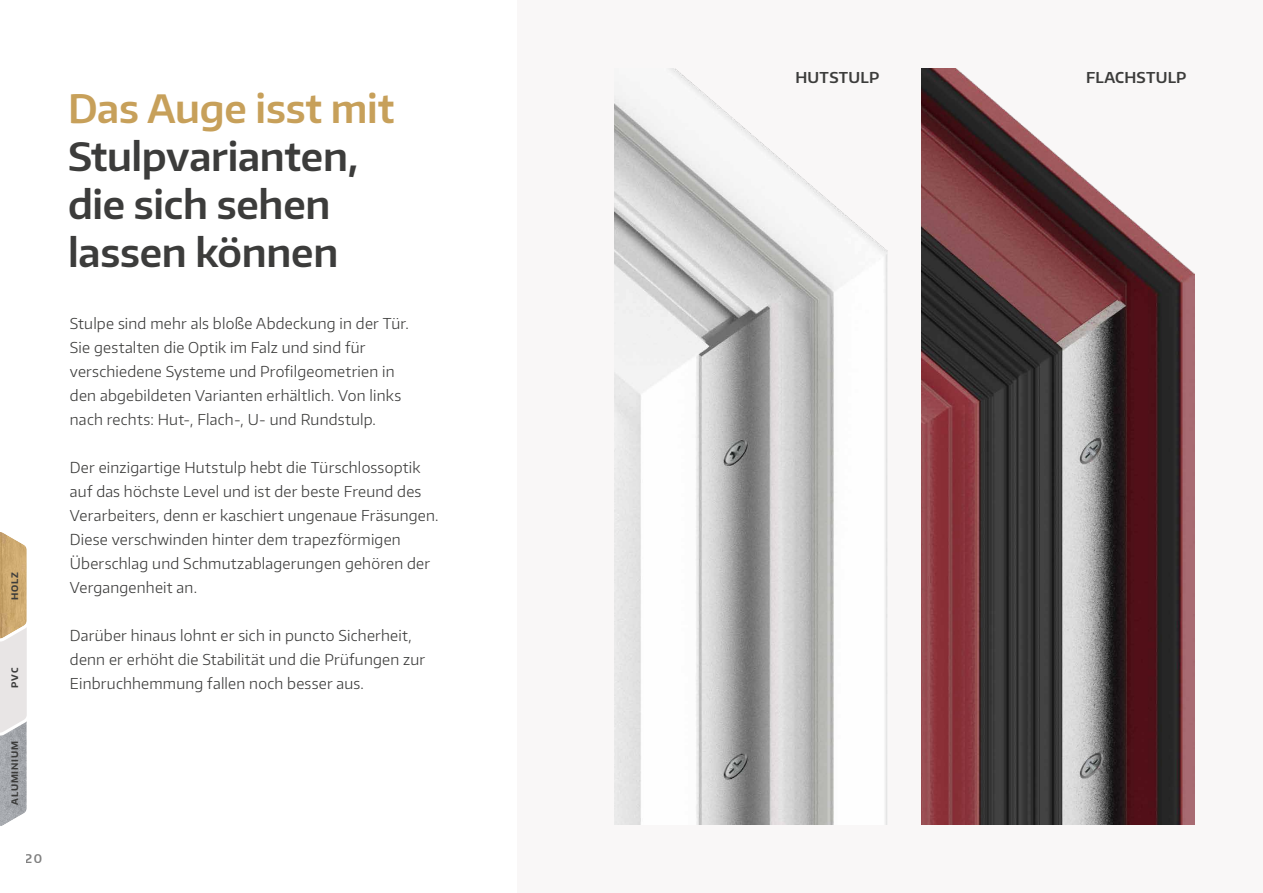
<style>
.page{position:relative;width:1263px;height:893px;background:#fff}
.page>*{position:absolute;margin:0;border:0;box-sizing:border-box;transform-origin:0 0}
.t1{font:600 39px/48px "Encode Sans Normal";letter-spacing:-.005em;color:#3c3c3b}
.t2{font:600 39px "Encode Sans Normal";letter-spacing:-.005em;color:#c7a05a}
.t3{font:300 15px/24px "Encode Sans Normal";letter-spacing:.015em;color:#3c3c3b}
.t4{font:600 15px "Encode Sans Normal";letter-spacing:.015em;color:#3c3c3b}
.t5{font:600 12px "Encode Sans Normal";color:#000}
.t6{font:700 9px "Encode Sans Normal";letter-spacing:.1em;color:#3c3c3b}
</style>
<div class="page">
<div style="left:518px;top:0;width:745px;height:893px;background:#f9f7f7"></div>
<svg style="left:0;top:532px;width:27px;height:294px;background:#ccc1b1"></svg>
<img style="left:614px;top:68px;width:274px;height:757px">
<img style="left:922px;top:68px;width:273px;height:757px">
<p class="t6" style="left:9px;top:600px;width:30px;rotate:-90deg">HOLZ</p>
<p class="t6" style="left:9px;top:688px;width:21px;rotate:-90deg">PVC</p>
<p class="t6" style="left:9px;top:805px;width:66px;rotate:-90deg">ALUMINIUM</p>
<p class="t5" style="left:26px;top:850px;width:18px">20</p>
<h1 class="t2" style="left:68px;top:83px;width:328px">Das Auge isst mit</h1>
<h1 class="t1" style="left:68px;top:131px;width:292px">Stulpvarianten, die sich sehen lassen können</h1>
<p class="t3" style="left:70px;top:311px;width:340px">Stulpe sind mehr als bloße Abdeckung in der Tür.<br>Sie gestalten die Optik im Falz und sind für verschiedene Systeme und Profilgeometrien in den abgebildeten Varianten erhältlich. Von links nach rechts: Hut-, Flach-, U- und Rundstulp.</p>
<p class="t3" style="left:70px;top:455px;width:370px">Der einzigartige Hutstulp hebt die Türschlossoptik auf das höchste Level und ist der beste Freund des Verarbeiters, denn er kaschiert ungenaue Fräsungen.<br>Diese verschwinden hinter dem trapezförmigen Überschlag und Schmutzablagerungen gehören der Vergangenheit an.</p>
<p class="t3" style="left:70px;top:623px;width:357px">Darüber hinaus lohnt er sich in puncto Sicherheit, denn er erhöht die Stabilität und die Prüfungen zur<br>Einbruchhemmung fallen noch besser aus.</p>
<p class="t4" style="left:795px;top:68px;width:85px">HUTSTULP</p>
<p class="t4" style="left:1086px;top:68px;width:102px">FLACHSTULP</p>
</div>
